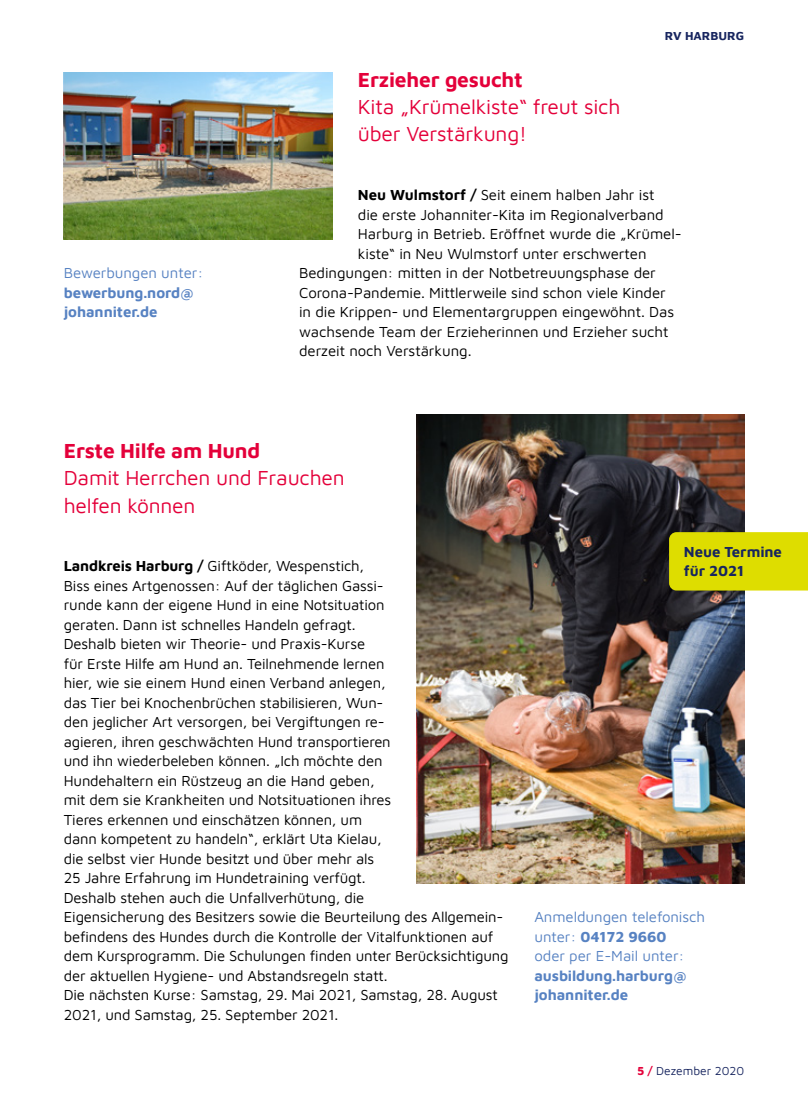
<style>
.page{position:relative;width:808px;height:1106px;background:#fff}
.page>*{position:absolute;margin:0;border:0;box-sizing:border-box;transform-origin:0 0}
.t1{font:21px/27.3px "Maven Pro";letter-spacing:-.01em;color:#e4003a}
.t2{font:700 21px "Maven Pro";letter-spacing:-.01em;color:#e4003a}
.t3{font:15px/19.5px "Maven Pro";letter-spacing:-.01em;color:#000}
.t4{font:15px/19.5px "Maven Pro";letter-spacing:-.005em;color:#5782c2}
.t5{font:700 15px/19.5px "Maven Pro";letter-spacing:-.005em;color:#5782c2}
.t6{font:700 15px/19.5px "Maven Pro";letter-spacing:-.005em;color:#17255f}
.t7{font:12px "Maven Pro";color:#17255f}
.t8{font:700 12px "Maven Pro";color:#17255f}
.s1{font-weight:700}
.s2{font-weight:700;color:#e4003a}
</style>
<div class="page">
<img style="left:64px;top:73px;width:268px;height:166px">
<img style="left:417px;top:415px;width:327px;height:468px">
<div style="left:669px;top:532px;width:139px;height:58px;background:#dedd00"></div>
<p class="t4" style="left:64px;top:262px;width:141px">Bewerbungen unter:</p>
<p class="t5" style="left:64px;top:282px;width:132px">bewerbung.nord@ johanniter.de</p>
<h1 class="t2" style="left:358px;top:65px;width:166px">Erzieher gesucht</h1>
<h1 class="t1" style="left:358px;top:92px;width:264px">Kita „Krümelkiste“ freut sich über Verstärkung!</h1>
<p class="t8" style="left:665px;top:28px;width:81px">RV HARBURG</p>
<p class="t3" style="left:358px;top:184px;width:298px"><span class="s1">Neu Wulmstorf /</span> Seit einem halben Jahr ist</p>
<p class="t3" style="left:358px;top:204px;width:307px">die erste Johanniter-Kita im Regionalverband</p>
<p class="t3" style="left:358px;top:223px;width:325px">Harburg in Betrieb. Eröffnet wurde die „Krümel-</p>
<p class="t3" style="left:358px;top:243px;width:290px">kiste“ in Neu Wulmstorf unter erschwerten</p>
<p class="t3" style="left:299px;top:262px;width:358px">Bedingungen: mitten in der Notbetreuungsphase der</p>
<p class="t3" style="left:299px;top:282px;width:368px">Corona-Pandemie. Mittlerweile sind schon viele Kinder</p>
<p class="t3" style="left:299px;top:301px;width:377px">in die Krippen- und Elementargruppen eingewöhnt. Das</p>
<p class="t3" style="left:299px;top:321px;width:371px">wachsende Team der Erzieherinnen und Erzieher sucht</p>
<p class="t3" style="left:299px;top:340px;width:174px">derzeit noch Verstärkung.</p>
<h1 class="t2" style="left:64px;top:436px;width:198px">Erste Hilfe am Hund</h1>
<h1 class="t1" style="left:64px;top:463px;width:283px">Damit Herrchen und Frauchen helfen können</h1>
<p class="t3" style="left:64px;top:555px;width:446px"><span class="s1">Landkreis Harburg /</span> Giftköder, Wespenstich,<br>Biss eines Artgenossen: Auf der täglichen Gassi-<br>runde kann der eigene Hund in eine Notsituation<br>geraten. Dann ist schnelles Handeln gefragt.<br>Deshalb bieten wir Theorie- und Praxis-Kurse<br>für Erste Hilfe am Hund an. Teilnehmende lernen<br>hier, wie sie einem Hund einen Verband anlegen,<br>das Tier bei Knochenbrüchen stabilisieren, Wun-<br>den jeglicher Art versorgen, bei Vergiftungen re-<br>agieren, ihren geschwächten Hund transportieren<br>und ihn wiederbeleben können. „Ich möchte den<br>Hundehaltern ein Rüstzeug an die Hand geben,<br>mit dem sie Krankheiten und Notsituationen ihres<br>Tieres erkennen und einschätzen können, um<br>dann kompetent zu handeln“, erklärt Uta Kielau,<br>die selbst vier Hunde besitzt und über mehr als<br>25 Jahre Erfahrung im Hundetraining verfügt.<br>Deshalb stehen auch die Unfallverhütung, die<br>Eigensicherung des Besitzers sowie die Beurteilung des Allgemein&shy;befindens des Hundes durch die Kontrolle der Vitalfunktionen auf dem Kursprogramm. Die Schulungen finden unter Berücksichtigung der aktuellen Hygiene- und Abstandsregeln statt.<br>Die nächsten Kurse: Samstag, 29. Mai 2021, Samstag, 28. August 2021, und Samstag, 25. September 2021.</p>
<p class="t6" style="left:684px;top:540px;width:100px">Neue Termine für 2021</p>
<p class="t4" style="left:534px;top:906px;width:172px">Anmeldungen telefonisch unter: <span class="s1">04172 9660<br></span>oder per E-Mail unter:</p>
<p class="t5" style="left:534px;top:964px;width:154px">ausbildung. harburg@ johanniter.de</p>
<p class="t7" style="left:637px;top:1063px;width:109px"><span class="s2">5 /</span> Dezember 2020</p>
</div>
